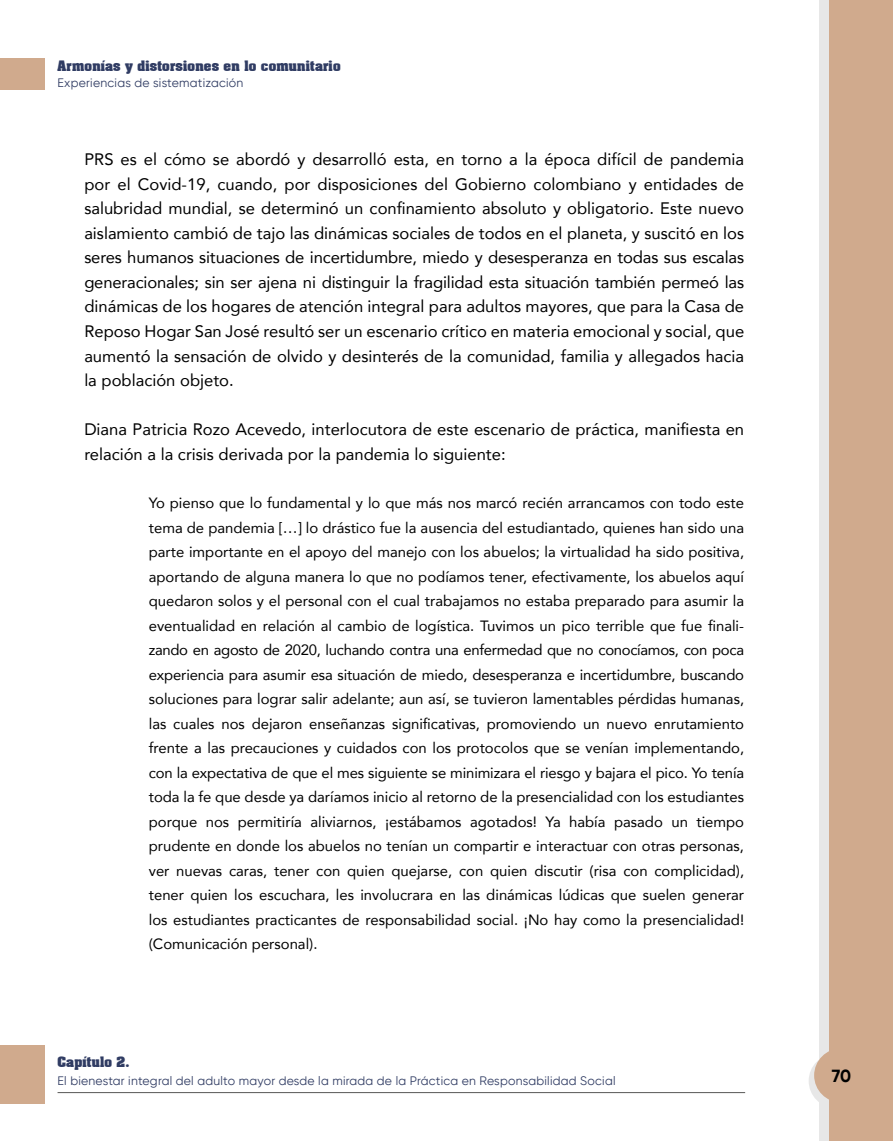
<style>
.page{position:relative;width:893px;height:1141px;background:#fff}
.page>*{position:absolute;margin:0;border:0;box-sizing:border-box;transform-origin:0 0}
.t1{font:700 17.5px "Gilroy";color:#000}
.t2{font:16.62px/24.5px "Avenir";color:#000;text-align:justify}
.t3{font:14.88px/24.5px "Avenir";color:#000;text-align:justify}
.t4{font:12.25px "Gilroy";letter-spacing:.02em;color:#303c63}
.t5{font:700 12.25px "Aardvark";letter-spacing:.02em;color:#303c63}
</style>
<div class="page">
<div style="left:809px;top:1054px;width:54px;height:54px;background:#e7e7e7;border-radius:50%"></div>
<div style="left:819px;top:0;width:44px;height:1141px;background:#e7e7e7"></div>
<div style="left:829px;top:0;width:64px;height:1141px;background:#d0aa8d"></div>
<div style="left:814px;top:1048px;width:54px;height:54px;background:#d0aa8d;border-radius:50%"></div>
<div style="left:0;top:59px;width:45px;height:31px;background:#d0aa8d"></div>
<div style="left:0;top:1045px;width:45px;height:59px;background:#d0aa8d"></div>
<hr style="left:58px;top:1092px;width:687px;height:1px;background:#575756">
<p class="t5" style="left:58px;top:55px;width:284px">Armonías y distorsiones en lo comunitario</p>
<p class="t4" style="left:58px;top:76px;width:187px">Experiencias de sistematización</p>
<p class="t2" style="left:84px;top:147px;width:661px">PRS es el cómo se abordó y desarrolló esta, en torno a la época difícil de pandemia por el Covid-19, cuando, por disposiciones del Gobierno colombiano y entidades de salubridad mundial, se determinó un confinamiento absoluto y obligatorio. Este nuevo aislamiento cambió de tajo las dinámicas sociales de todos en el planeta, y suscitó en los seres humanos situaciones de incertidumbre, miedo y desesperanza en todas sus escalas generacionales; sin ser ajena ni distinguir la fragilidad esta situación también permeó las dinámicas de los hogares de atención integral para adultos mayores, que para la Casa de Reposo Hogar San José resultó ser un escenario crítico en materia emocional y social, que aumentó la sensación de olvido y desinterés de la comunidad, familia y allegados hacia la población objeto.</p>
<p class="t2" style="left:84px;top:416px;width:661px">Diana Patricia Rozo Acevedo, interlocutora de este escenario de práctica, manifiesta en relación a la crisis derivada por la pandemia lo siguiente:</p>
<p class="t3" style="left:149px;top:491px;width:597px">Yo pienso que lo fundamental y lo que más nos marcó recién arrancamos con todo este tema de pandemia […] lo drástico fue la ausencia del estudiantado, quienes han sido una parte importante en el apoyo del manejo con los abuelos; la virtualidad ha sido positiva, aportando de alguna manera lo que no podíamos tener, efectivamente, los abuelos aquí quedaron solos y el personal con el cual trabajamos no estaba preparado para asumir la eventualidad en relación al cambio de logística. Tuvimos un pico terrible que fue finali&shy;zando en agosto de 2020, luchando contra una enfermedad que no conocíamos, con poca experiencia para asumir esa situación de miedo, desesperanza e incertidumbre, buscando soluciones para lograr salir adelante; aun así, se tuvieron lamentables pérdidas humanas, las cuales nos dejaron enseñanzas significativas, promoviendo un nuevo enrutamiento frente a las precauciones y cuidados con los protocolos que se venían implementando, con la expectativa de que el mes siguiente se minimizara el riesgo y bajara el pico. Yo tenía toda la fe que desde ya daríamos inicio al retorno de la presencialidad con los estudiantes porque nos permitiría aliviarnos, ¡estábamos agotados! Ya había pasado un tiempo prudente en donde los abuelos no tenían un compartir e interactuar con otras personas, ver nuevas caras, tener con quien quejarse, con quien discutir (risa con complicidad), tener quien los escuchara, les involucrara en las dinámicas lúdicas que suelen generar los estudiantes practicantes de responsabilidad social. ¡No hay como la presencialidad! (Comunicación personal).</p>
<p class="t5" style="left:58px;top:1052px;width:74px">Capítulo 2.</p>
<p class="t4" style="left:58px;top:1073px;width:560px">El bienestar integral del adulto mayor desde la mirada de la Práctica en Responsabilidad Social</p>
<p class="t1" style="left:832px;top:1065px;width:21px">70</p>
</div>
